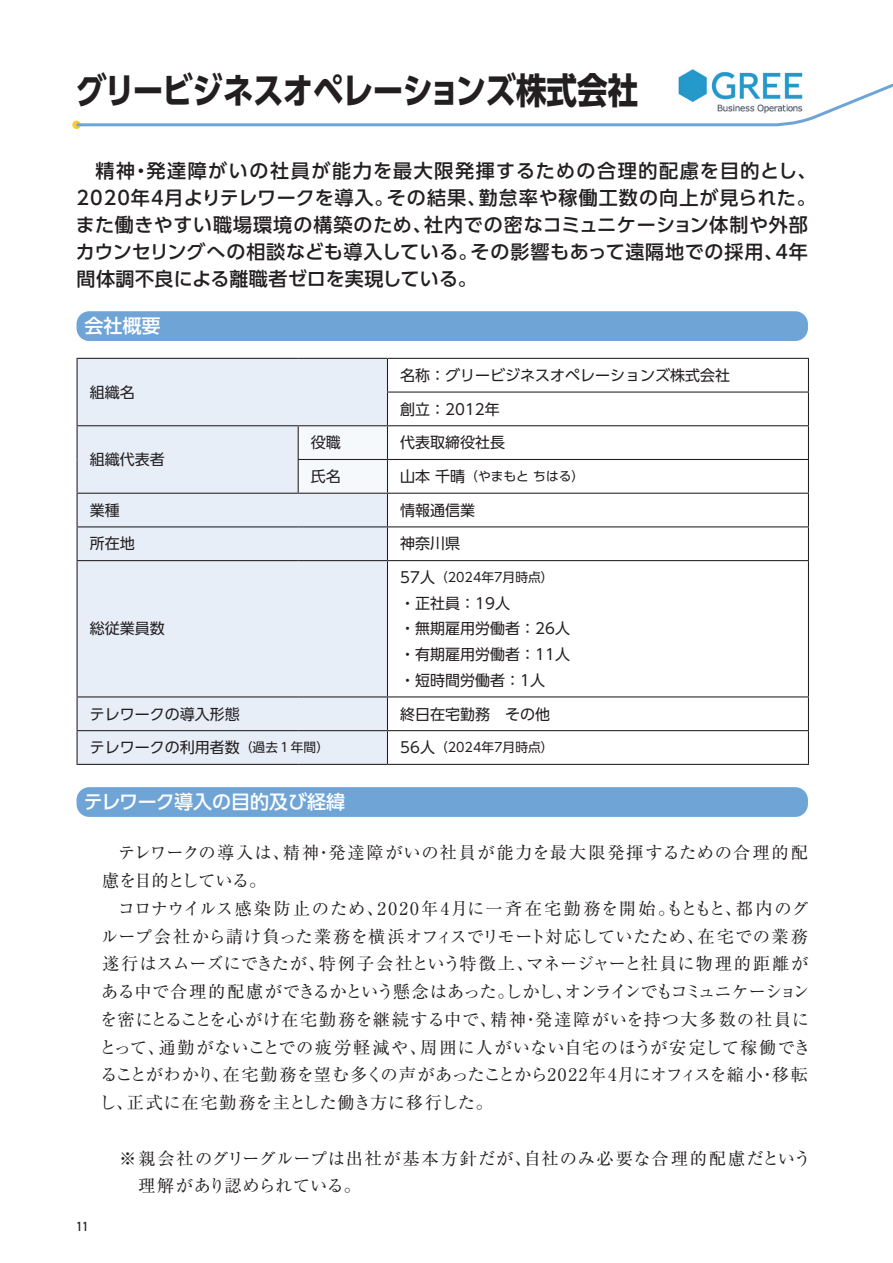
<style>
.page{position:relative;width:893px;height:1263px;background:#fff}
.page>*{position:absolute;margin:0;border:0;box-sizing:border-box;transform-origin:0 0}
.t1{font:700 36px "UD Shin Go Pr 6";letter-spacing:-.025em;color:#231f20;scale:.85 1}
.t2{font:500 19.05px/27px "UD Shin Go Pr 6";letter-spacing:.045em;color:#231f20}
.t3{font:500 19.05px "UD Shin Go Pr 6";color:#fff}
.t4{font:17.25px/27.8px "Ryumin Pr 6 N";letter-spacing:.03em;color:#231f20}
.t5{font:17.25px/27.8px "Ryumin Pr 6 N";letter-spacing:.06em;color:#231f20}
.t6{font:15px/25.7px "UD Shin Go Pr 6";color:#231f20}
.t7{font:12.75px "UD Shin Go Pr 6";color:#231f20}
.t8{font:700 12.75px "DIN Alternate";color:#231f20}
.s1{font-size:15px}
.s2{font-size:12.75px}
</style>
<div class="page">
<div style="left:77px;top:311px;width:731px;height:30px;background:#6fa4d7;border-radius:13px"></div>
<div style="left:78px;top:359px;width:309px;height:405px;background:#e7eef8"></div>
<div style="left:299px;top:426px;width:88px;height:67px;background:#f6f9fc"></div>
<hr style="left:77px;top:358px;width:221px;height:1px;background:#231f20">
<hr style="left:77px;top:359px;width:1px;height:33px;background:#231f20">
<hr style="left:298px;top:358px;width:89px;height:1px;background:#231f20">
<hr style="left:387px;top:358px;width:422px;height:1px;background:#231f20">
<hr style="left:387px;top:359px;width:1px;height:32px;background:#231f20">
<hr style="left:808px;top:359px;width:1px;height:32px;background:#231f20">
<hr style="left:77px;top:392px;width:1px;height:33px;background:#231f20">
<hr style="left:387px;top:391px;width:422px;height:2px;background:#231f20">
<hr style="left:387px;top:393px;width:1px;height:32px;background:#231f20">
<hr style="left:808px;top:393px;width:1px;height:32px;background:#231f20">
<hr style="left:77px;top:425px;width:221px;height:1px;background:#231f20">
<hr style="left:77px;top:426px;width:1px;height:33px;background:#231f20">
<hr style="left:298px;top:425px;width:89px;height:1px;background:#231f20">
<hr style="left:298px;top:426px;width:1px;height:33px;background:#231f20">
<hr style="left:387px;top:425px;width:422px;height:1px;background:#231f20">
<hr style="left:387px;top:426px;width:1px;height:33px;background:#231f20">
<hr style="left:808px;top:426px;width:1px;height:33px;background:#231f20">
<hr style="left:77px;top:459px;width:1px;height:34px;background:#231f20">
<hr style="left:298px;top:459px;width:89px;height:1px;background:#231f20">
<hr style="left:298px;top:460px;width:1px;height:33px;background:#231f20">
<hr style="left:387px;top:459px;width:422px;height:1px;background:#231f20">
<hr style="left:387px;top:460px;width:1px;height:33px;background:#231f20">
<hr style="left:808px;top:460px;width:1px;height:33px;background:#231f20">
<hr style="left:77px;top:493px;width:221px;height:1px;background:#231f20">
<hr style="left:77px;top:494px;width:1px;height:32px;background:#231f20">
<hr style="left:298px;top:493px;width:89px;height:1px;background:#231f20">
<hr style="left:387px;top:493px;width:422px;height:1px;background:#231f20">
<hr style="left:387px;top:494px;width:1px;height:32px;background:#231f20">
<hr style="left:808px;top:494px;width:1px;height:32px;background:#231f20">
<hr style="left:77px;top:526px;width:221px;height:1px;background:#231f20">
<hr style="left:77px;top:527px;width:1px;height:33px;background:#231f20">
<hr style="left:298px;top:526px;width:89px;height:1px;background:#231f20">
<hr style="left:387px;top:526px;width:422px;height:1px;background:#231f20">
<hr style="left:387px;top:527px;width:1px;height:33px;background:#231f20">
<hr style="left:808px;top:527px;width:1px;height:33px;background:#231f20">
<hr style="left:77px;top:560px;width:221px;height:1px;background:#231f20">
<hr style="left:77px;top:561px;width:1px;height:135px;background:#231f20">
<hr style="left:298px;top:560px;width:89px;height:1px;background:#231f20">
<hr style="left:387px;top:560px;width:422px;height:1px;background:#231f20">
<hr style="left:387px;top:561px;width:1px;height:135px;background:#231f20">
<hr style="left:808px;top:561px;width:1px;height:135px;background:#231f20">
<hr style="left:77px;top:696px;width:221px;height:1px;background:#231f20">
<hr style="left:77px;top:697px;width:1px;height:33px;background:#231f20">
<hr style="left:298px;top:696px;width:89px;height:1px;background:#231f20">
<hr style="left:387px;top:696px;width:422px;height:1px;background:#231f20">
<hr style="left:387px;top:697px;width:1px;height:33px;background:#231f20">
<hr style="left:808px;top:697px;width:1px;height:33px;background:#231f20">
<hr style="left:77px;top:730px;width:221px;height:1px;background:#231f20">
<hr style="left:77px;top:731px;width:1px;height:33px;background:#231f20">
<hr style="left:298px;top:730px;width:89px;height:1px;background:#231f20">
<hr style="left:387px;top:730px;width:422px;height:1px;background:#231f20">
<hr style="left:387px;top:731px;width:1px;height:33px;background:#231f20">
<hr style="left:808px;top:731px;width:1px;height:33px;background:#231f20">
<hr style="left:77px;top:764px;width:221px;height:1px;background:#231f20">
<hr style="left:298px;top:764px;width:89px;height:1px;background:#231f20">
<hr style="left:387px;top:764px;width:422px;height:1px;background:#231f20">
<div style="left:77px;top:787px;width:731px;height:30px;background:#6fa4d7;border-radius:13px"></div>
<svg style="left:72px;top:121px;width:9px;height:8px"></svg>
<svg style="left:74px;top:83px;width:819px;height:45px"></svg>
<img style="left:666px;top:69px;width:142px;height:46px">
<h1 class="t1" style="left:76px;top:61px;width:663px">グリービジネスオペレーションズ株式会社</h1>
<p class="t2" style="left:76px;top:157px;width:742px;text-indent:20px">精神・発達障がいの社員が能力を最大限発揮するための合理的配慮を目的とし、2020年4月よりテレワークを導入。その結果、勤怠率や稼働工数の向上が見られた。また働きやすい職場環境の構築のため、社内での密なコミュニケーション体制や外部カウンセリングへの相談なども導入している。その影響もあって遠隔地での採用、4年間体調不良による離職者ゼロを実現している。</p>
<p class="t3" style="left:84px;top:311px;width:78px">会社概要</p>
<p class="t6" style="left:90px;top:379px;width:46px">組織名</p>
<p class="t6" style="left:90px;top:446px;width:76px">組織代表者</p>
<p class="t6" style="left:400px;top:362px;width:331px">名称：グリービジネスオペレーションズ株式会社</p>
<p class="t6" style="left:400px;top:396px;width:101px">創立：2012年</p>
<p class="t6" style="left:311px;top:429px;width:31px">役職</p>
<p class="t6" style="left:400px;top:429px;width:106px">代表取締役社長</p>
<p class="t6" style="left:311px;top:463px;width:31px">氏名</p>
<p class="t7" style="left:400px;top:466px;width:185px"><span class="s1">山本 千晴</span>（やまもと ちはる）</p>
<p class="t6" style="left:90px;top:497px;width:31px">業種</p>
<p class="t6" style="left:400px;top:497px;width:76px">情報通信業</p>
<p class="t6" style="left:90px;top:530px;width:46px">所在地</p>
<p class="t6" style="left:400px;top:530px;width:61px">神奈川県</p>
<p class="t6" style="left:90px;top:615px;width:76px">総従業員数</p>
<p class="t7" style="left:400px;top:567px;width:155px"><span class="s1">57人</span>（2024年7月時点）</p>
<p class="t6" style="left:400px;top:590px;width:171px">・正社員：19人<br>・無期雇用労働者：26人・有期雇用労働者：11人・短時間労働者：1人</p>
<p class="t6" style="left:90px;top:700px;width:151px">テレワークの導入形態</p>
<p class="t6" style="left:400px;top:700px;width:151px">終日在宅勤務　その他</p>
<p class="t6" style="left:90px;top:734px;width:241px">テレワークの利用者数<span class="s2">（過去１年間）</span></p>
<p class="t7" style="left:400px;top:737px;width:155px"><span class="s1">56人</span>（2024年7月時点）</p>
<p class="t3" style="left:84px;top:786px;width:263px">テレワーク導入の目的及び経緯</p>
<p class="t5" style="left:102px;top:838px;width:707px;text-indent:16px">テレワークの導入は、精神・発達障がいの社員が能力を最大限発揮するための合理的配慮を目的としている。</p>
<p class="t4" style="left:99px;top:894px;width:713px;text-indent:18px">コロナウイルス感染防止のため、2020年4月に一斉在宅勤務を開始。もともと、都内のグループ会社から請け負った業務を横浜オフィスでリモート対応していたため、在宅での業務遂行はスムーズにできたが、特例子会社という特徴上、マネージャーと社員に物理的距離がある中で合理的配慮ができるかという懸念はあった。しかし、オンラインでもコミュニケーションを密にとることを心がけ在宅勤務を継続する中で、精神・発達障がいを持つ大多数の社員にとって、通勤がないことでの疲労軽減や、周囲に人がいない自宅のほうが安定して稼働できることがわかり、在宅勤務を望む多くの声があったことから2022年4月にオフィスを縮小・移転し、正式に在宅勤務を主とした働き方に移行した。</p>
<p class="t4" style="left:138px;top:1143px;width:674px;text-indent:-19px">※親会社のグリーグループは出社が基本方針だが、自社のみ必要な合理的配慮だという理解があり認められている。</p>
<p class="t8" style="left:77px;top:1217px;width:14px">11</p>
</div>
